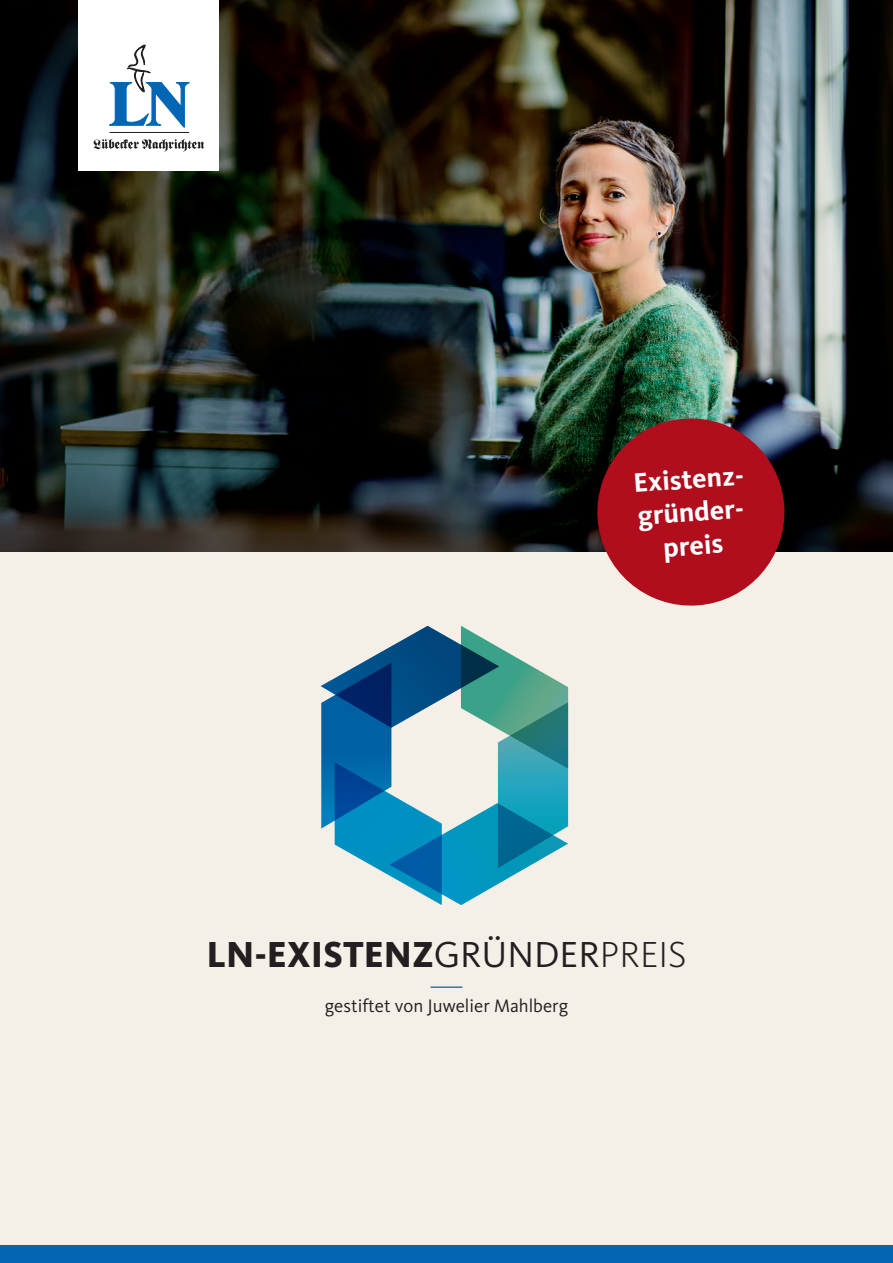
<style>
.page{position:relative;width:893px;height:1263px;background:#fff}
.page>*{position:absolute;margin:0;border:0;box-sizing:border-box;transform-origin:0 0}
.t1{font:800 37.5px "Kievit TF";color:#231f20}
.t2{font:700 27.75px/33.3px "Kievit TF";color:#fff;text-align:center}
.t3{font:18.75px "Kievit TF";color:#231f20}
.s1{font-weight:400}
.s2{font-weight:300}
</style>
<div class="page">
<img style="left:0;top:0;width:893px;height:553px">
<div style="left:0;top:553px;width:893px;height:710px;background:#f4f0e8"></div>
<div style="left:0;top:1246px;width:893px;height:17px;background:#0166b3"></div>
<svg style="left:321px;top:626px;width:247px;height:279px"></svg>
<hr style="left:431px;top:986px;width:31px;height:2px;background:#014b7e">
<svg style="left:594px;top:415px;width:194px;height:191px;background:#a22c37"></svg>
<div style="left:79px;top:0;width:140px;height:170px;background:#fff"></div>
<hr style="left:110px;top:132px;width:79px;height:1px;background:#231f20">
<svg style="left:109px;top:45px;width:80px;height:82px"></svg>
<svg style="left:94px;top:139px;width:110px;height:13px"></svg>
<h2 class="t2" style="left:632px;top:466px;width:117px;rotate:-4deg">Existenz&shy;gründer&shy;preis</h2>
<h1 class="t1" style="left:206px;top:933px;width:482px">LN-EXISTENZ<span class="s1">GRÜNDER</span><span class="s2">PREIS</span></h1>
<p class="t3" style="left:325px;top:995px;width:245px">gestiftet von Juwelier Mahlberg</p>
</div>
